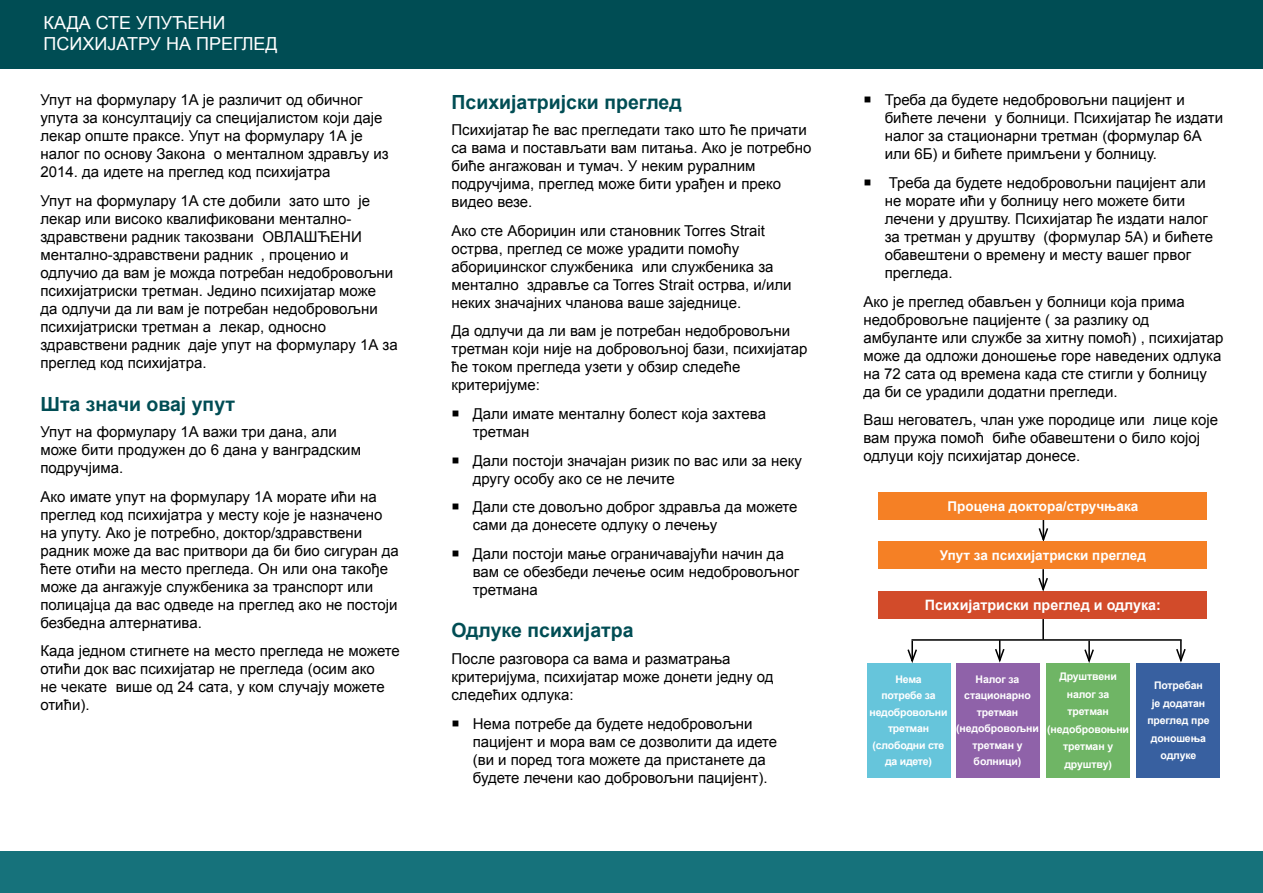
<style>
.page{position:relative;width:1263px;height:893px;background:#fff}
.page>*{position:absolute;margin:0;border:0;box-sizing:border-box;transform-origin:0 0}
.t1{font:700 19.5px "Arial";color:#004d54}
.t2{font:18px/21.6px "Arial";color:#fff}
.t3{font:15px/18px "Arial";color:#000}
.t4{font:700 14.25px "Arial";color:#fff}
.t5{font:700 13.5px "Arial";color:#fff}
.t6{font:700 10.5px/16.5px "Arial";letter-spacing:-.01em;color:#fff;text-align:center}
</style>
<div class="page">
<div style="left:0;top:0;width:1263px;height:69px;background:#004d54"></div>
<div style="left:0;top:851px;width:1263px;height:42px;background:#16727b"></div>
<svg style="left:1037px;top:520px;width:12px;height:22px"></svg>
<div style="left:879px;top:493px;width:328px;height:27px;background:#f58025"></div>
<div style="left:879px;top:542px;width:328px;height:27px;background:#f58025"></div>
<div style="left:879px;top:591px;width:328px;height:28px;background:#d24b2a"></div>
<div style="left:867px;top:663px;width:83px;height:114px;background:#66c5db"></div>
<div style="left:956px;top:663px;width:83px;height:114px;background:#8f62a9"></div>
<div style="left:1046px;top:663px;width:84px;height:114px;background:#6fb565"></div>
<div style="left:1137px;top:663px;width:83px;height:114px;background:#3860a0"></div>
<hr style="left:1042px;top:569px;width:2px;height:20px;background:#000">
<svg style="left:1038px;top:576px;width:10px;height:16px"></svg>
<hr style="left:911px;top:641px;width:2px;height:20px;background:#000">
<svg style="left:907px;top:648px;width:10px;height:15px"></svg>
<svg style="left:995px;top:641px;width:10px;height:22px"></svg>
<hr style="left:1088px;top:641px;width:2px;height:20px;background:#000">
<svg style="left:1084px;top:648px;width:10px;height:15px"></svg>
<hr style="left:1180px;top:640px;width:2px;height:20px;background:#000">
<svg style="left:1176px;top:647px;width:10px;height:16px"></svg>
<hr style="left:1042px;top:619px;width:2px;height:21px;background:#000">
<hr style="left:911px;top:639px;width:271px;height:2px;background:#000">
<p class="t2" style="left:44px;top:12px;width:236px">КАДА СТЕ УПУЋЕНИ<br>ПСИХИЈАТРУ НА ПРЕГЛЕД</p>
<p class="t3" style="left:40px;top:91px;width:350px">Упут на формулару 1А је различит од обичног упута за консултацију са специјалистом који даје лекар опште праксе. Упут на формулару 1А је налог по основу Закона о менталном здрављу из 2014. да идете на преглед код психијатра</p>
<p class="t3" style="left:40px;top:192px;width:359px">Упут на формулару 1А сте добили зато што је лекар или високо квалификовани ментално&shy;здравствени радник такозвани ОВЛАШЋЕНИ ментално-здравствени радник , проценио и одлучио да вам је можда потребан недобровољни психијатриски третман. Једино психијатар може<br>да одлучи да ли вам је потребан недобровољни психијатриски третман а лекар, односно здравствени радник даје упут на формулару 1А за преглед код психијатра.</p>
<h1 class="t1" style="left:40px;top:391px;width:196px">Шта значи овај упут</h1>
<p class="t3" style="left:40px;top:423px;width:322px">Упут на формулару 1А важи три дана, али може бити продужен до 6 дана у ванградским подручјима.</p>
<p class="t3" style="left:40px;top:487px;width:360px">Ако имате упут на формулару 1А морате ићи на преглед код психијатра у месту које је назначено на упуту. Ако је потребно, доктор/здравствени радник може да вас притвори да би био сигуран да ћете отићи на место прегледа. Он или она такође може да ангажује службеника за транспорт или полицајца да вас одведе на преглед ако не постоји безбедна алтернатива.</p>
<p class="t3" style="left:40px;top:642px;width:361px">Када једном стигнете на место прегледа не можете отићи док вас психијатар не прегледа (осим ако<br>не чекате више од 24 сата, у ком случају можете отићи).</p>
<h1 class="t1" style="left:451px;top:89px;width:232px">Психијатријски преглед</h1>
<p class="t3" style="left:451px;top:121px;width:361px">Психијатар ће вас прегледати тако што ће причати са вама и постављати вам питања. Ако је потребно биће ангажован и тумач. У неким руралним подручјима, преглед може бити урађен и преко видео везе.</p>
<p class="t3" style="left:451px;top:222px;width:342px">Ако сте Абориџин или становник Torres Strait острва, преглед се може урадити помоћу абориџинског службеника или службеника за ментално здравље са Torres Strait острва, и/или неких значајних чланова ваше заједнице.</p>
<p class="t3" style="left:451px;top:322px;width:358px">Да одлучи да ли вам је потребан недобровољни третман који није на добровољној бази, психијатар ће током прегледа узети у обзир следеће критеријуме:</p>
<p class="t3" style="left:473px;top:405px;width:295px">Дали имате менталну болест која захтева третман</p>
<p class="t3" style="left:473px;top:452px;width:331px">Дали постоји значајан ризик по вас или за неку другу особу ако се не лечите</p>
<p class="t3" style="left:473px;top:498px;width:326px">Дали сте довољно доброг здравља да можете сами да донесете одлуку о лечењу</p>
<p class="t3" style="left:473px;top:545px;width:328px">Дали постоји мање ограничавајући начин да вам се обезбеди лечење осим недобровољног третмана</p>
<h1 class="t1" style="left:451px;top:618px;width:184px">Одлуке психијатра</h1>
<p class="t3" style="left:451px;top:650px;width:323px">После разговора са вама и разматрања критеријума, психијатар може донети једну од следећих одлука:</p>
<p class="t3" style="left:473px;top:714px;width:306px">Нема потребе да будете недобровољни пацијент и мора вам се дозволити да идете (ви и поред тога можете да пристанете да будете лечени као добровољни пацијент).</p>
<p class="t3" style="left:885px;top:91px;width:340px">Треба да будете недобровољни пацијент и бићете лечени у болници. Психијатар ће издати налог за стационарни третман (формулар 6А или 6Б) и бићете примљени у болницу.</p>
<p class="t3" style="left:885px;top:174px;width:330px">Треба да будете недобровољни пацијент али не морате ићи у болницу него можете бити лечени у друштву. Психијатар ће издати налог за третман у друштву (формулар 5А) и бићете обавештени о времену и месту вашег првог прегледа.</p>
<p class="t3" style="left:863px;top:292px;width:361px">Ако је преглед обављен у болници која прима недобровољне пацијенте ( за разлику од амбуланте или службе за хитну помоћ) , психијатар може да одложи доношење горе наведених одлука на 72 сата од времена када сте стигли у болницу да би се урадили додатни прегледи.</p>
<p class="t3" style="left:863px;top:411px;width:356px">Ваш неговатељ, члан уже породице или лице које вам пружа помоћ биће обавештени о било којој одлуци коју психијатар донесе.</p>
<p class="t5" style="left:947px;top:497px;width:192px">Процена доктора/стручњака</p>
<p class="t5" style="left:940px;top:546px;width:208px">Упут за психијатриски преглед</p>
<p class="t4" style="left:925px;top:596px;width:238px">Психијатриски преглед и одлука:</p>
<p class="t6" style="left:869px;top:671px;width:79px">Нема<br>потребе за недобровољни третман (слободни сте да идете)</p>
<p class="t6" style="left:956px;top:671px;width:84px">Налог за стационарно третман (недобровољни третман у болници)</p>
<p class="t6" style="left:1047px;top:668px;width:83px;line-height:17.5px">Друштвени налог за третман (недобровоњни третман у друштву)</p>
<p class="t6" style="left:1147px;top:677px;width:64px;line-height:17.5px">Потребан<br>је додатан преглед пре доношења одлуке</p>
</div>
